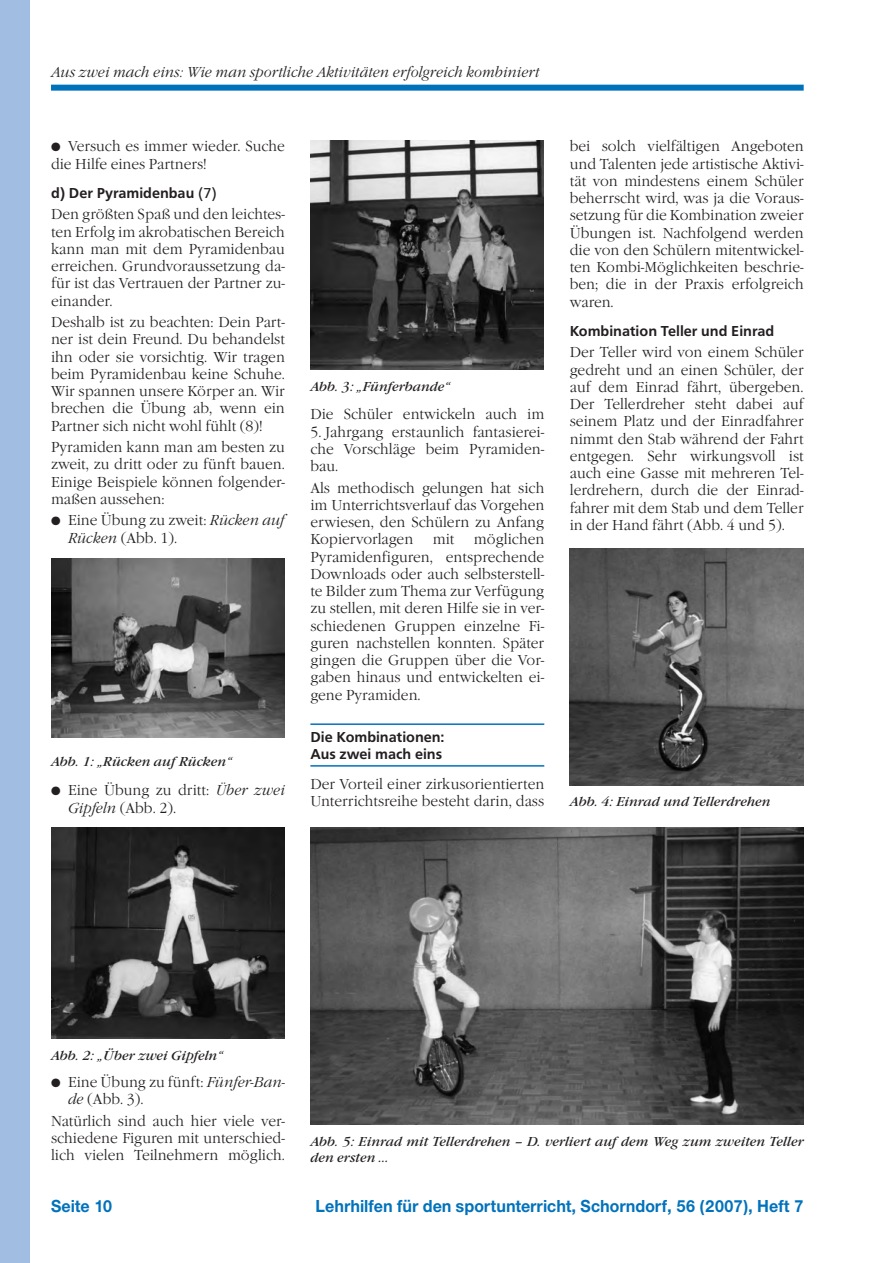
<style>
.page{position:relative;width:893px;height:1263px;background:#fff}
.page>*{position:absolute;margin:0;border:0;box-sizing:border-box;transform-origin:0 0}
.t1{font:700 18px "Nimbus Sans Novus T";color:#0072bc;scale:.95 1}
.t2{font:300 15px/17.2px "Garamond Itc T";color:#231f20;text-align:justify;scale:.95 1}
.t3{font:italic 300 15px "Garamond Itc T";color:#231f20;scale:.95 1}
.t4{font:500 15px/16.8px "Frutus T";color:#231f20}
.t5{font:italic 13.5px/16.5px "Garamond Itc T";color:#231f20}
.t6{font:12px "Zapf Dingbats";color:#231f20}
.s1{font-family:"Frutus T";font-weight:500}
.s2{font-family:"Frutus T";font-weight:400}
.s3{font-style:italic}
</style>
<div class="page">
<div style="left:0;top:0;width:30px;height:1263px;background:#a2bde2"></div>
<hr style="left:310px;top:723px;width:234px;height:2px;background:#0072bc">
<hr style="left:310px;top:765px;width:234px;height:2px;background:#0072bc">
<img style="left:51px;top:558px;width:234px;height:179px">
<img style="left:51px;top:827px;width:234px;height:211px">
<img style="left:310px;top:140px;width:233px;height:230px">
<img style="left:570px;top:549px;width:234px;height:236px">
<img style="left:310px;top:827px;width:494px;height:298px">
<div style="left:51px;top:85px;width:753px;height:6px;background:#0072bc"></div>
<p class="t3" style="left:51px;top:63px;width:516px">Aus zwei mach eins: Wie man sportliche Aktivitäten erfolgreich kombiniert</p>
<p class="t2" style="left:51px;top:138px;width:248px;text-indent:17px">Versuch es immer wieder. Suche die Hilfe eines Partners!</p>
<p class="t2" style="left:51px;top:182px;width:248px;line-height:21.5px"><span class="s1">d) Der Pyramidenbau</span> <span class="s2">(7)<br></span>Den größten Spaß und den leichtes-</p>
<p class="t2" style="left:51px;top:223px;width:248px">ten Erfolg im akrobatischen Bereich kann man mit dem Pyramidenbau erreichen. Grundvoraussetzung da&shy;für ist das Vertrauen der Partner zu&shy;einander.</p>
<p class="t2" style="left:51px;top:314px;width:248px">Deshalb ist zu beachten: Dein Part&shy;ner ist dein Freund. Du behandelst ihn oder sie vorsichtig. Wir tragen beim Pyramidenbau keine Schuhe.<br>Wir spannen unsere Körper an. Wir brechen die Übung ab, wenn ein Partner sich nicht wohl fühlt (8)!</p>
<p class="t2" style="left:51px;top:439px;width:248px">Pyramiden kann man am besten zu zweit, zu dritt oder zu fünft bauen.<br>Einige Beispiele können folgender&shy;maßen aussehen:</p>
<p class="t2" style="left:68px;top:512px;width:230px">Eine Übung zu zweit: <span class="s3">Rücken auf<br>Rücken</span> (Abb. 1).</p>
<p class="t6" style="left:51px;top:142px;width:11px">●</p>
<p class="t6" style="left:51px;top:516px;width:11px">●</p>
<p class="t5" style="left:51px;top:753px;width:183px">Abb. 1: „Rücken auf Rücken“</p>
<p class="t6" style="left:51px;top:786px;width:11px">●</p>
<p class="t2" style="left:68px;top:782px;width:230px">Eine Übung zu dritt: <span class="s3">Über zwei<br>Gipfeln</span> (Abb. 2).</p>
<p class="t5" style="left:310px;top:378px;width:141px">Abb. 3: „Fünferbande“</p>
<p class="t2" style="left:310px;top:406px;width:248px">Die Schüler entwickeln auch im</p>
<p class="t2" style="left:310px;top:423px;width:248px">5. Jahrgang erstaunlich fantasierei&shy;che Vorschläge beim Pyramiden&shy;bau.</p>
<p class="t2" style="left:310px;top:479px;width:248px">Als methodisch gelungen hat sich im Unterrichtsverlauf das Vorgehen erwiesen, den Schülern zu Anfang Kopiervorlagen</p>
<p class="t2" style="left:310px;top:531px;width:248px;text-indent:163px">möglichen Pyrami-denfiguren, entsprechende Downloads oder auch selbsterstell&shy;te Bilder zum Thema zur Verfügung zu stellen, mit deren Hilfe sie in ver&shy;schiedenen Gruppen einzelne Fi&shy;guren nachstellen konnten. Später gingen die Gruppen über die Vor&shy;gaben hinaus und entwickelten ei&shy;gene Pyramiden.</p>
<p class="t4" style="left:310px;top:728px;width:136px">Die Kombinationen:<br>Aus zwei mach eins</p>
<p class="t2" style="left:310px;top:775px;width:248px">Der Vorteil einer zirkusorientierten<br>Unterrichtsreihe besteht darin, dass</p>
<p class="t2" style="left:433px;top:531px;width:24px">mit</p>
<p class="t2" style="left:570px;top:138px;width:248px">bei solch vielfältigen Angeboten und Talenten jede artistische Aktivi&shy;tät von mindestens einem Schüler beherrscht wird, was ja die Voraus&shy;setzung für die Kombination zweier Übungen ist. Nachfolgend werden die von den Schülern mitentwickel&shy;ten Kombi-Möglichkeiten beschrie&shy;ben; die in der Praxis erfolgreich waren.</p>
<p class="t2" style="left:570px;top:320px;width:248px;line-height:21.5px"><span class="s1">Kombination Teller und Einrad<br></span>Der Teller wird von einem Schüler</p>
<p class="t2" style="left:570px;top:361px;width:248px">gedreht und an einen Schüler, der auf dem Einrad fährt, übergeben.<br>Der Tellerdreher steht dabei auf seinem Platz und der Einradfahrer nimmt den Stab während der Fahrt entgegen. Sehr wirkungsvoll ist auch eine Gasse mit mehreren Tel&shy;lerdrehern, durch die der Einrad&shy;fahrer mit dem Stab und dem Teller in der Hand fährt (Abb. 4 und 5).</p>
<p class="t5" style="left:570px;top:793px;width:202px">Abb. 4: Einrad und Tellerdrehen</p>
<p class="t5" style="left:51px;top:1047px;width:174px">Abb. 2: „Über zwei Gipfeln“</p>
<p class="t2" style="left:68px;top:1073px;width:230px">Eine Übung zu fünft: <span class="s3">Fünfer-Ban&shy;de</span> (Abb. 3).</p>
<p class="t2" style="left:51px;top:1112px;width:248px">Natürlich sind auch hier viele ver&shy;schiedene Figuren mit unterschied&shy;lich vielen Teilnehmern möglich.</p>
<p class="t6" style="left:51px;top:1077px;width:11px">●</p>
<p class="t5" style="left:310px;top:1133px;width:495px">Abb. 5: Einrad mit Tellerdrehen – D. verliert auf dem Weg zum zweiten Teller den ersten ...</p>
<p class="t1" style="left:51px;top:1195px;width:66px">Seite 10</p>
<p class="t1" style="left:316px;top:1195px;width:515px">Lehrhilfen für den sportunterricht, Schorndorf, 56 (2007), Heft 7</p>
</div>
